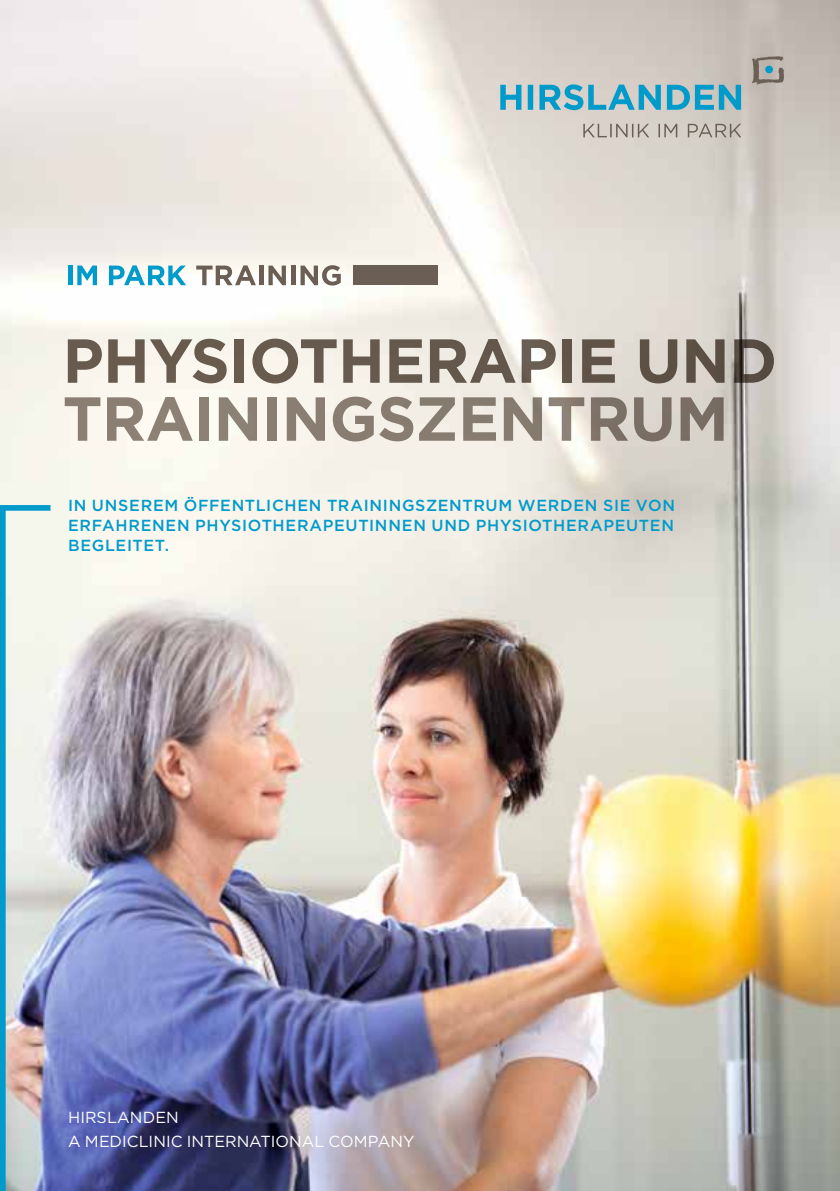
<style>
.page{position:relative;width:840px;height:1191px;background:#fff}
.page>*{position:absolute;margin:0;border:0;box-sizing:border-box;transform-origin:0 0}
.t1{font:700 62px "Gotham";letter-spacing:-.01em;color:#6b5f55}
.t2{font:700 62px "Gotham";letter-spacing:-.01em;color:#8e847c}
.t3{font:500 16px/20px "Gotham";letter-spacing:.045em;color:#009bcb}
.t4{font:16px/24px "Gotham";letter-spacing:.005em;color:#fff}
</style>
<div class="page">
<img style="left:0;top:0;width:839px;height:1191px">
<svg style="left:196px;top:265px;width:60px;height:20px"></svg>
<hr style="left:259px;top:265px;width:4px;height:20px;background:#6b5f55">
<svg style="left:268px;top:265px;width:18px;height:20px"></svg>
<hr style="left:291px;top:265px;width:4px;height:20px;background:#6b5f55">
<svg style="left:300px;top:265px;width:40px;height:20px"></svg>
<hr style="left:68px;top:265px;width:4px;height:20px;background:#009bcb">
<svg style="left:77px;top:265px;width:20px;height:20px"></svg>
<svg style="left:109px;top:265px;width:77px;height:20px"></svg>
<div style="left:352px;top:265px;width:85px;height:20px;background:#6b5f55"></div>
<svg style="left:0;top:502px;width:56px;height:689px;background:#c0d1d8"></svg>
<svg style="left:751px;top:56px;width:32px;height:29px"></svg>
<svg style="left:764px;top:66px;width:8px;height:7px"></svg>
<svg style="left:500px;top:84px;width:240px;height:26px;background:#6fb5c8"></svg>
<svg style="left:583px;top:124px;width:158px;height:13px;background:#bab3aa"></svg>
<h1 class="t1" style="left:63px;top:320px;width:715px">PHYSIOTHERAPIE und</h1>
<h1 class="t2" style="left:63px;top:378px;width:667px">TRAIN INGSZENTRUM</h1>
<p class="t3" style="left:68px;top:495px;width:608px">IN UNSEREM ÖFFENTLICHEN TRAI NI NGSZENTRUM WERDEN SI E VON<br>ERFAHRENEN PHYSIOTHERA</p>
<p class="t3" style="left:323px;top:515px;width:24px">PEUT</p>
<p class="t3" style="left:369px;top:515px;width:19px">INNEN</p>
<p class="t3" style="left:431px;top:515px;width:14px">UND</p>
<p class="t3" style="left:475px;top:515px;width:199px">PHYSI OTHERAPEUTEN</p>
<p class="t3" style="left:68px;top:535px;width:103px">BEGLEITET.</p>
<p class="t4" style="left:68px;top:1105px;width:348px">HIRSLANDEN<br>A MEDICLINIC INTERNATIONAL COMPANY</p>
</div>
